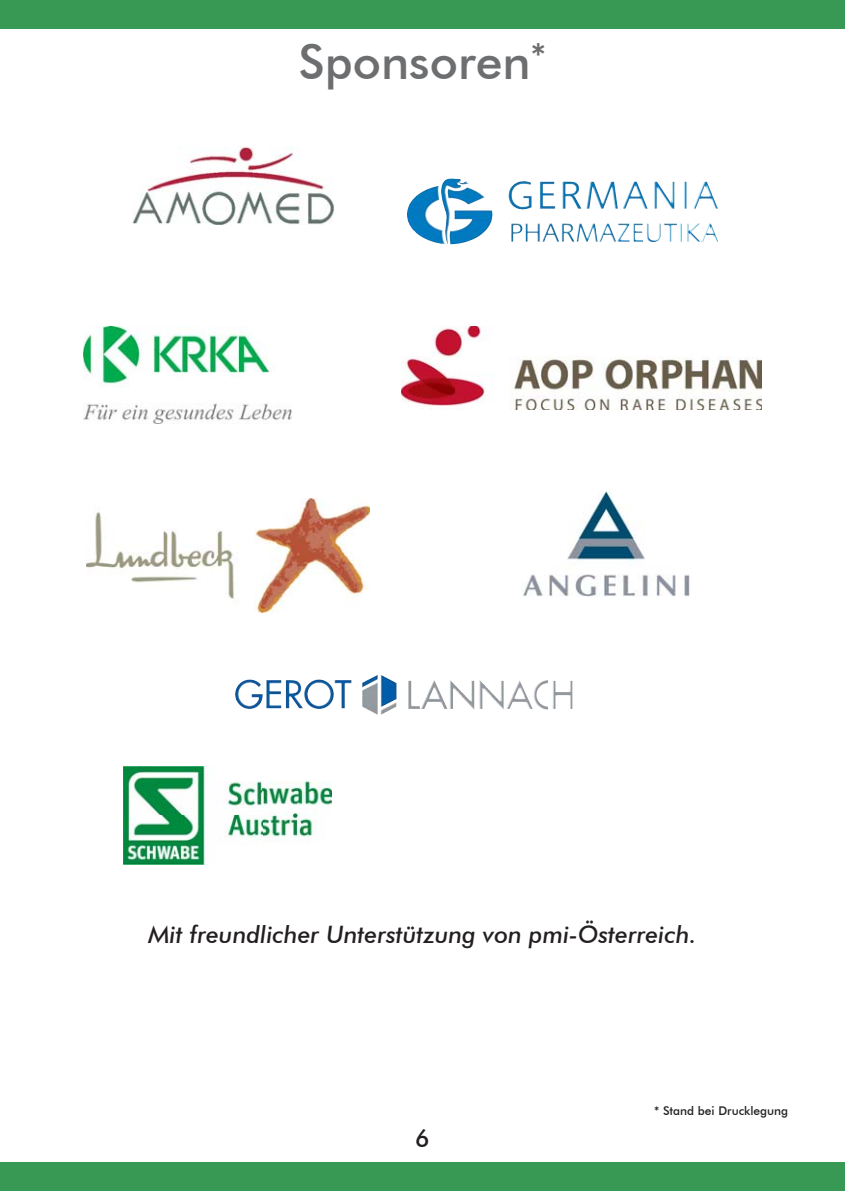
<style>
.page{position:relative;width:845px;height:1191px;background:#fff}
.page>*{position:absolute;margin:0;border:0;box-sizing:border-box;transform-origin:0 0}
.t1{font:500 48px "Futura BT";color:#6d6e70}
.t2{font:italic 500 24px "Futura BT";color:#231f20}
.t3{font:500 24px "Futura BT";color:#231f20}
.t4{font:500 12px "Futura BT";color:#231f20}
</style>
<div class="page">
<div style="left:0;top:1162px;width:845px;height:29px;background:#379954"></div>
<div style="left:0;top:0;width:845px;height:28px;background:#379954"></div>
<img style="left:402px;top:326px;width:359px;height:84px">
<img style="left:133px;top:147px;width:201px;height:78px">
<img style="left:523px;top:490px;width:166px;height:106px">
<img style="left:441px;top:178px;width:91px;height:66px">
<img style="left:86px;top:499px;width:284px;height:113px">
<img style="left:84px;top:327px;width:207px;height:96px">
<img style="left:235px;top:675px;width:161px;height:34px">
<img style="left:124px;top:766px;width:208px;height:98px">
<h1 class="t1" style="left:298px;top:33px;width:249px">Sponsoren<sup>*</sup></h1>
<p class="t2" style="left:148px;top:919px;width:550px">Mit freundlicher Unterstützung von pmi-Österreich.</p>
<p class="t3" style="left:415px;top:1123px;width:16px">6</p>
<p class="t4" style="left:654px;top:1103px;width:136px">* Stand bei Drucklegung</p>
</div>
